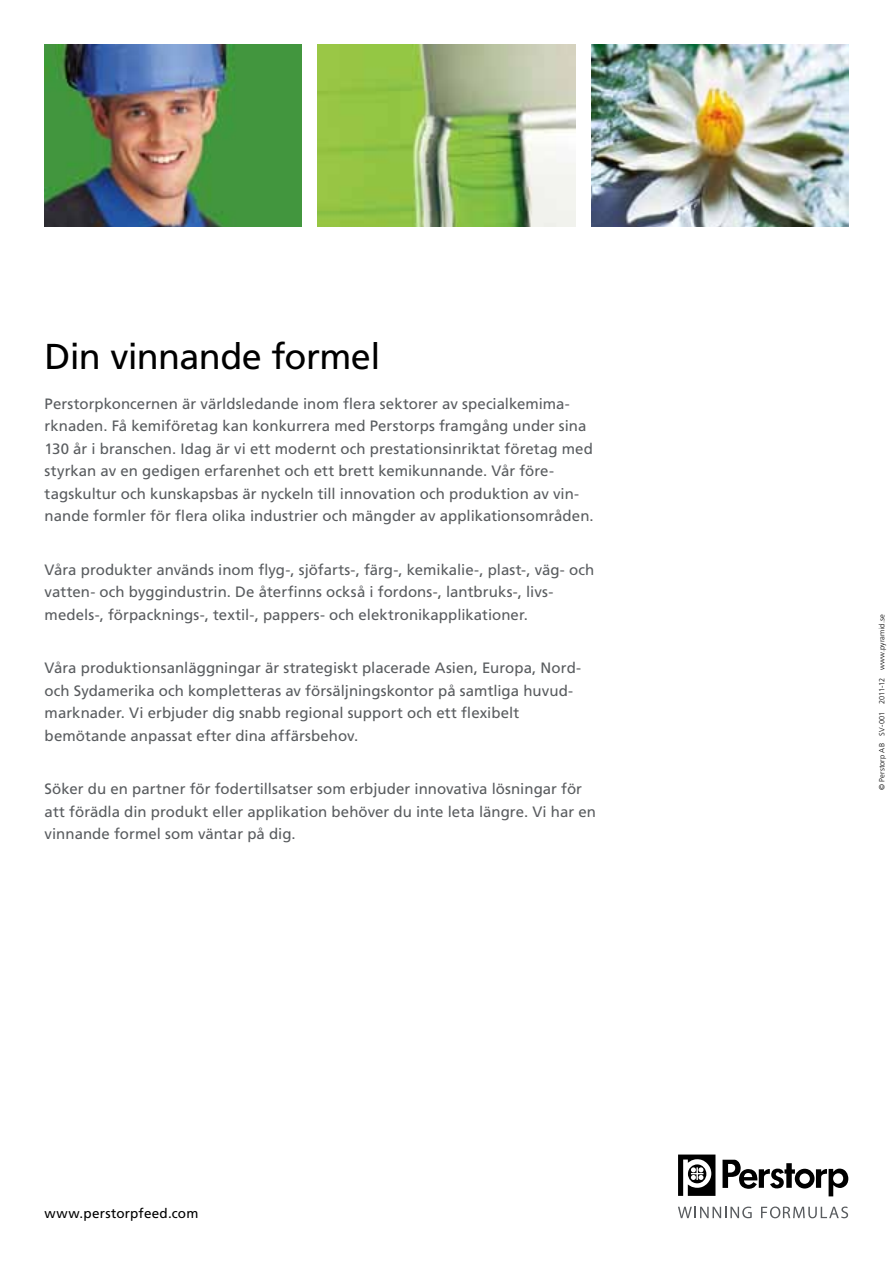
<style>
.page{position:relative;width:893px;height:1263px;background:#fff}
.page>*{position:absolute;margin:0;border:0;box-sizing:border-box;transform-origin:0 0}
.t1{font:36px "Frutiger LT Std";letter-spacing:-.02em;color:#000}
.t2{font:15px/22.5px "Frutiger LT Std";letter-spacing:.005em;color:#595c5f}
.t3{font:13.5px "Frutiger LT Std";letter-spacing:.015em;color:#000}
.t4{font:300 7.5px "Frutiger LT Std";letter-spacing:.015em;color:#000}
</style>
<div class="page">
<svg style="left:678px;top:1154px;width:37px;height:42px"></svg>
<svg style="left:722px;top:1160px;width:126px;height:36px"></svg>
<svg style="left:678px;top:1206px;width:74px;height:12px"></svg>
<svg style="left:761px;top:1206px;width:87px;height:12px"></svg>
<img style="left:318px;top:45px;width:257px;height:182px">
<img style="left:591px;top:45px;width:257px;height:182px">
<img style="left:45px;top:45px;width:257px;height:182px">
<h1 class="t1" style="left:45px;top:335px;width:337px">Din vinnande formel</h1>
<p class="t2" style="left:45px;top:392px;width:551px">Perstorpkoncernen är världsledande inom flera sektorer av specialkemima&shy;rknaden. Få kemiföretag kan konkurrera med Perstorps framgång under sina 130 år i branschen. Idag är vi ett modernt och prestationsinriktat företag med styrkan av en gedigen erfarenhet och ett brett kemikunnande. Vår före&shy;tagskultur och kunskapsbas är nyckeln till innovation och produktion av vin&shy;nande formler för flera olika industrier och mängder av applikationsområden.</p>
<p class="t2" style="left:45px;top:558px;width:551px">Våra produkter används inom flyg-, sjöfarts-, färg-, kemikalie-, plast-, väg- och vatten- och byggindustrin. De återfinns också i fordons-, lantbruks-, livs&shy;medels-, förpacknings-, textil-, pappers- och elektronikapplikationer.</p>
<p class="t2" style="left:45px;top:657px;width:538px">Våra produktionsanläggningar är strategiskt placerade Asien, Europa, Nord&shy;och Sydamerika och kompletteras av försäljningskontor på samtliga huvud&shy;marknader. Vi erbjuder dig snabb regional support och ett flexibelt bemötande anpassat efter dina affärsbehov.</p>
<p class="t2" style="left:45px;top:778px;width:553px">Söker du en partner för fodertillsatser som erbjuder innovativa lösningar för att förädla din produkt eller applikation behöver du inte leta längre. Vi har en vinnande formel som väntar på dig.</p>
<p class="t3" style="left:45px;top:1206px;width:155px">www.perstorpfeed.com</p>
<p class="t4" style="left:878px;top:790px;width:177px;rotate:-90deg">© Perstorp AB SV-001 2011-12 www.pyramid.se</p>
</div>
